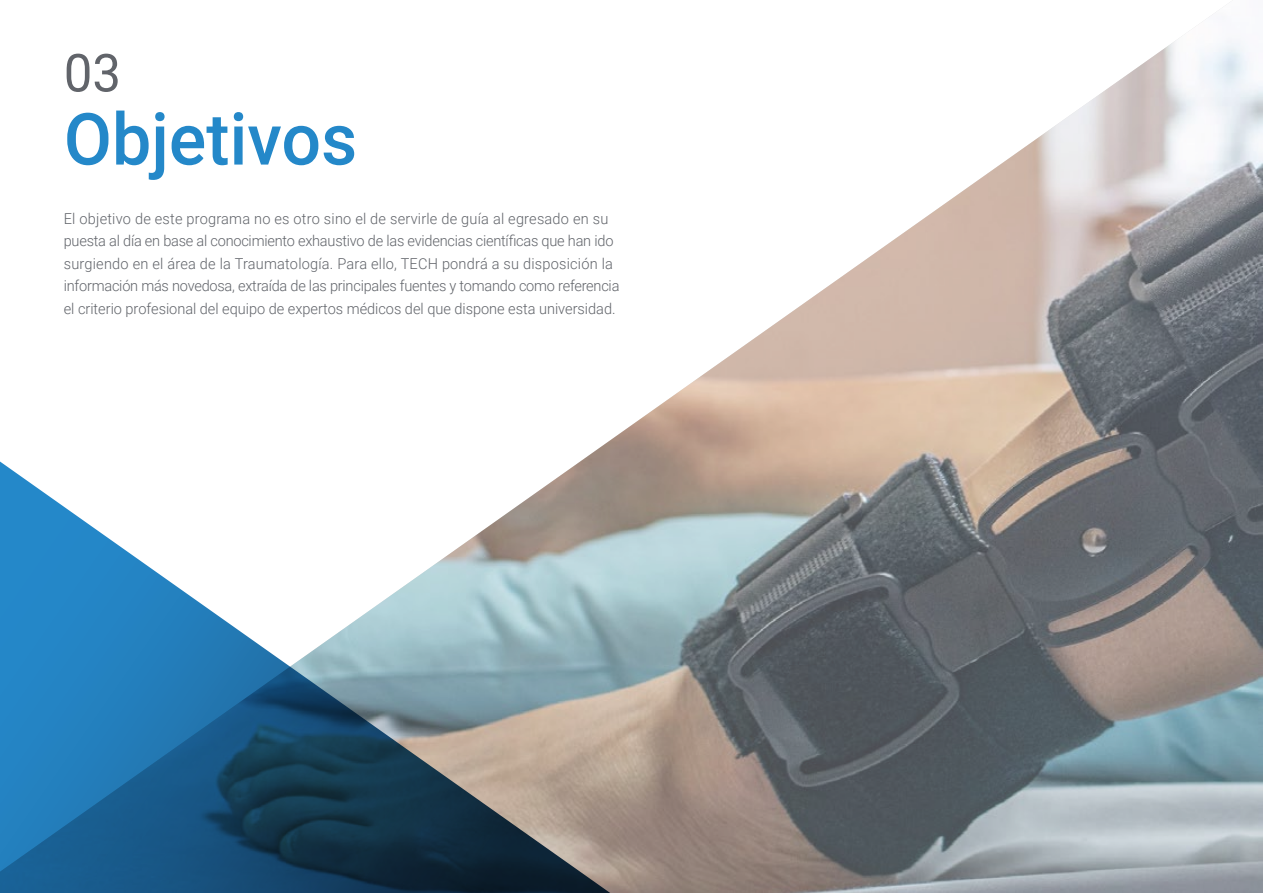
<style>
.page{position:relative;width:1263px;height:893px;background:#fff}
.page>*{position:absolute;margin:0;border:0;box-sizing:border-box;transform-origin:0 0}
.t1{font:500 72px "Roboto";color:#2488c9}
.t2{font:52.5px "Roboto";color:#61646a}
.t3{font:300 15px/22.5px "Roboto";color:#61646a}
</style>
<div class="page">
<img style="left:602px;top:12px;width:661px;height:881px">
<svg style="left:0;top:446px;width:640px;height:447px"></svg>
<h2 class="t2" style="left:64px;top:36px;width:59px">03</h2>
<h1 class="t1" style="left:64px;top:89px;width:295px">Objetivos</h1>
<p class="t3" style="left:64px;top:207px;width:557px">El objetivo de este programa no es otro sino el de servirle de guía al egresado en su puesta al día en base al conocimiento exhaustivo de las evidencias científicas que han ido surgiendo en el área de la Traumatología. Para ello, TECH pondrá a su disposición la información más novedosa, extraída de las principales fuentes y tomando como referencia el criterio profesional del equipo de expertos médicos del que dispone esta universidad.</p>
</div>
